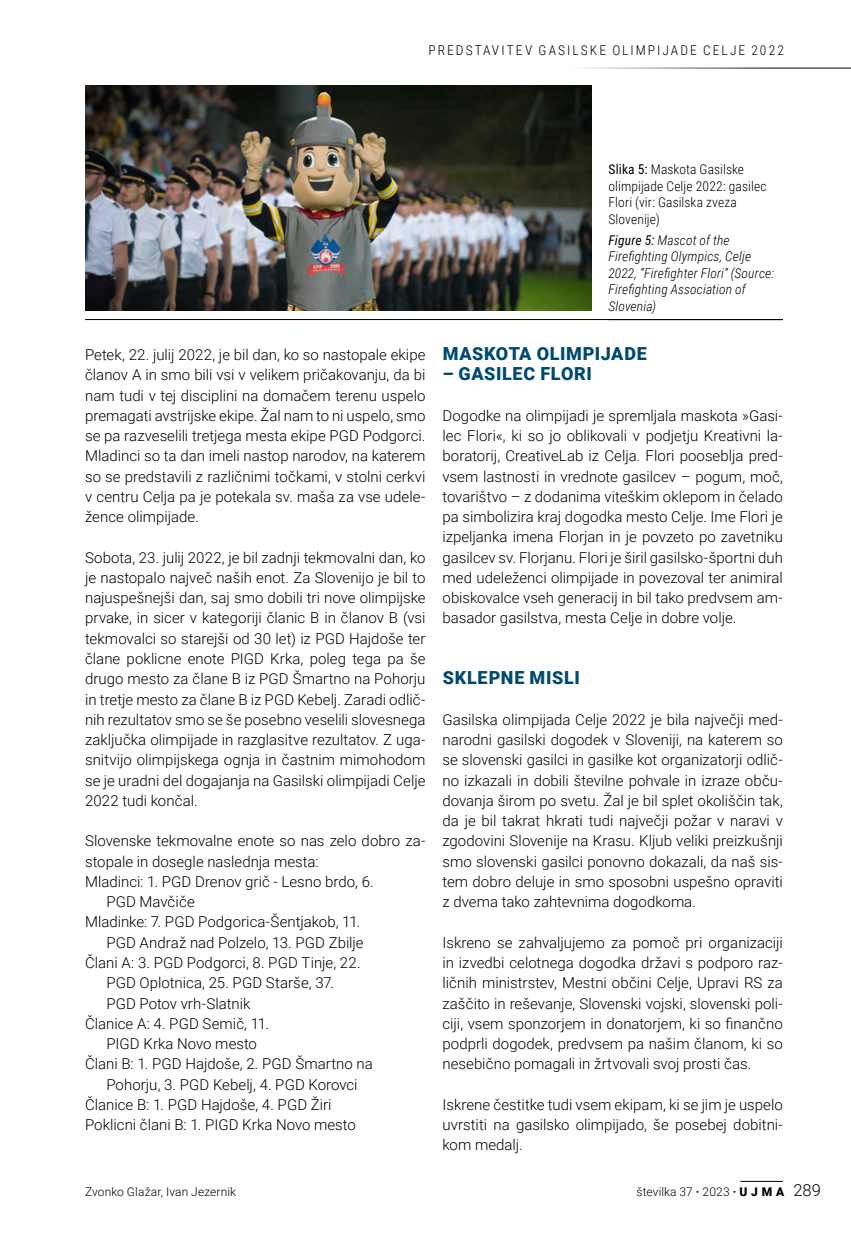
<style>
.page{position:relative;width:851px;height:1234px;background:#fff}
.page>*{position:absolute;margin:0;border:0;box-sizing:border-box;transform-origin:0 0}
._01_Naslov_Mo__12_bl{font:900 18px "Roboto";letter-spacing:.04em;color:#004a6f}
._00_normal_10pt_SLO{font:300 15px/20.2px "Roboto";color:#000;text-align:justify}
._06_podpis_pod_sliko{font:italic 300 13.5px/16.5px "Roboto Condensed";letter-spacing:.01em;color:#000}
._06_podpis_pod_sliko-2{font:300 13.5px/16.5px "Roboto Condensed";letter-spacing:.015em;color:#000}
._06_podpis_pod_sliko-3{font:300 13.5px "Roboto Condensed";letter-spacing:.155em;color:#000}
.t1{font:300 12px "Roboto";letter-spacing:.01em;color:#000}
.s1{font-weight:400}
.s2{font-weight:700}
.s3{font-weight:900}
.s4{font-size:16.5px}
</style>
<div class="page">
<hr style="left:85px;top:319px;width:697px;height:1px;background:#000">
<img style="left:85px;top:85px;width:506px;height:225px">
<hr style="left:566px;top:68px;width:284px;height:1px;background:#000">
<hr style="left:740px;top:1180px;width:42px;height:1px;background:#000">
<p class="_06_podpis_pod_sliko-3" style="left:428px;top:41px;width:357px">PREDSTAVITEV GASILSKE OLIMPIJADE CELJE 2022</p>
<p class="_00_normal_10pt_SLO" style="left:85px;top:344px;width:342px">Petek, 22. julij 2022, je bil dan, ko so nastopale ekipe članov A in smo bili vsi v velikem pričakovanju, da bi nam tudi v tej disciplini na domačem terenu uspelo premagati avstrijske ekipe. Žal nam to ni uspelo, smo se pa razveselili tretjega mesta ekipe PGD Podgorci.<br>Mladinci so ta dan imeli nastop narodov, na katerem so se predstavili z različnimi točkami, v stolni cerkvi v centru Celja pa je potekala sv. maša za vse udele&shy;žence olimpijade.</p>
<p class="_00_normal_10pt_SLO" style="left:85px;top:546px;width:342px">Sobota, 23. julij 2022, je bil zadnji tekmovalni dan, ko je nastopalo največ naših enot. Za Slovenijo je bil to najuspešnejši dan, saj smo dobili tri nove olimpijske prvake, in sicer v kategoriji članic B in članov B (vsi tekmovalci so starejši od 30 let) iz PGD Hajdoše ter člane poklicne enote PIGD Krka, poleg tega pa še drugo mesto za člane B iz PGD Šmartno na Pohorju in tretje mesto za člane B iz PGD Kebelj. Zaradi odlič&shy;nih rezultatov smo se še posebno veselili slovesnega zaključka olimpijade in razglasitve rezultatov. Z uga&shy;snitvijo olimpijskega ognja in častnim mimohodom se je uradni del dogajanja na Gasilski olimpijadi Celje 2022 tudi končal.</p>
<p class="_00_normal_10pt_SLO" style="left:85px;top:830px;width:342px">Slovenske tekmovalne enote so nas zelo dobro za&shy;stopale in dosegle naslednja mesta:</p>
<p class="_00_normal_10pt_SLO" style="left:106px;top:870px;width:269px;text-indent:-21px">Mladinci: 1. PGD Drenov grič - Lesno brdo, 6.<br>PGD Mavčiče</p>
<p class="_00_normal_10pt_SLO" style="left:85px;top:911px;width:280px;text-align:right">Mladinke: 7. PGD Podgorica-Šentjakob, 11.<br>PGD Andraž nad Polzelo, 13. PGD Zbilje</p>
<p class="_00_normal_10pt_SLO" style="left:106px;top:951px;width:256px;text-align:left;text-indent:-21px">Člani A: 3. PGD Podgorci, 8. PGD Tinje, 22.<br>PGD Oplotnica, 25. PGD Starše, 37.<br>PGD Potov vrh-Slatnik</p>
<p class="_00_normal_10pt_SLO" style="left:106px;top:1012px;width:164px;text-indent:-21px">Članice A: 4. PGD Semič, 11.<br>PIGD Krka Novo mesto</p>
<p class="_00_normal_10pt_SLO" style="left:85px;top:1053px;width:289px;text-align:center">Člani B: 1. PGD Hajdoše, 2. PGD Šmartno na<br>Pohorju, 3. PGD Kebelj, 4. PGD Korovci</p>
<p class="_00_normal_10pt_SLO" style="left:85px;top:1093px;width:248px">Članice B: 1. PGD Hajdoše, 4. PGD Žiri</p>
<p class="_00_normal_10pt_SLO" style="left:85px;top:1113px;width:272px">Poklicni člani B: 1. PIGD Krka Novo mesto</p>
<p class="t1" style="left:85px;top:1183px;width:152px">Zvonko Glažar, Ivan Jezernik</p>
<p class="_06_podpis_pod_sliko-2" style="left:608px;top:161px;width:160px"><span class="s1">Slika 5:</span> Maskota Gasilske olimpijade Celje 2022: gasilec<br>Flori (vir: Gasilska zveza<br>Slovenije)</p>
<p class="_06_podpis_pod_sliko" style="left:608px;top:231px;width:167px"><span class="s1">Figure 5:</span> Mascot of the<br>Firefighting Olympics, Celje<br>2022, “Firefighter Flori” (Source:<br>Firefighting Association of<br>Slovenia)</p>
<p class="_01_Naslov_Mo__12_bl" style="left:443px;top:341px;width:205px">MASKOTA OLIMPIJADE</p>
<p class="_01_Naslov_Mo__12_bl" style="left:442px;top:361px;width:151px">– GASILEC FLORI</p>
<p class="_00_normal_10pt_SLO" style="left:442px;top:405px;width:342px">Dogodke na olimpijadi je spremljala maskota »Gasi&shy;lec Flori«, ki so jo oblikovali v podjetju Kreativni la&shy;boratorij, CreativeLab iz Celja. Flori pooseblja pred&shy;vsem lastnosti in vrednote gasilcev – pogum, moč, tovarištvo – z dodanima viteškim oklepom in čelado pa simbolizira kraj dogodka mesto Celje. Ime Flori je izpeljanka imena Florjan in je povzeto po zavetniku gasilcev sv. Florjanu. Flori je širil gasilsko-športni duh med udeleženci olimpijade in povezoval ter animiral obiskovalce vseh generacij in bil tako predvsem am&shy;basador gasilstva, mesta Celje in dobre volje.</p>
<p class="_01_Naslov_Mo__12_bl" style="left:443px;top:665px;width:138px">SKLEPNE MISLI</p>
<p class="_00_normal_10pt_SLO" style="left:442px;top:708px;width:342px">Gasilska olimpijada Celje 2022 je bila največji med&shy;narodni gasilski dogodek v Sloveniji, na katerem so se slovenski gasilci in gasilke kot organizatorji odlič&shy;no izkazali in dobili številne pohvale in izraze obču&shy;dovanja širom po svetu. Žal je bil splet okoliščin tak, da je bil takrat hkrati tudi največji požar v naravi v zgodovini Slovenije na Krasu. Kljub veliki preizkušnji smo slovenski gasilci ponovno dokazali, da naš sis&shy;tem dobro deluje in smo sposobni uspešno opraviti z dvema tako zahtevnima dogodkoma.</p>
<p class="_00_normal_10pt_SLO" style="left:442px;top:931px;width:342px">Iskreno se zahvaljujemo za pomoč pri organizaciji in izvedbi celotnega dogodka državi s podporo raz&shy;ličnih ministrstev, Mestni občini Celje, Upravi RS za zaščito in reševanje, Slovenski vojski, slovenski poli&shy;ciji, vsem sponzorjem in donatorjem, ki so finančno podprli dogodek, predvsem pa našim članom, ki so nesebično pomagali in žrtvovali svoj prosti čas.</p>
<p class="_00_normal_10pt_SLO" style="left:442px;top:1093px;width:342px">Iskrene čestitke tudi vsem ekipam, ki se jim je uspelo uvrstiti na gasilsko olimpijado, še posebej dobitni&shy;kom medalj.</p>
<p class="t1" style="left:636px;top:1183px;width:186px">številka 37 <span class="s2">·</span> 2023 <span class="s2">·</span> <span class="s3">U J M A</span> <span class="s4">289</span></p>
</div>
